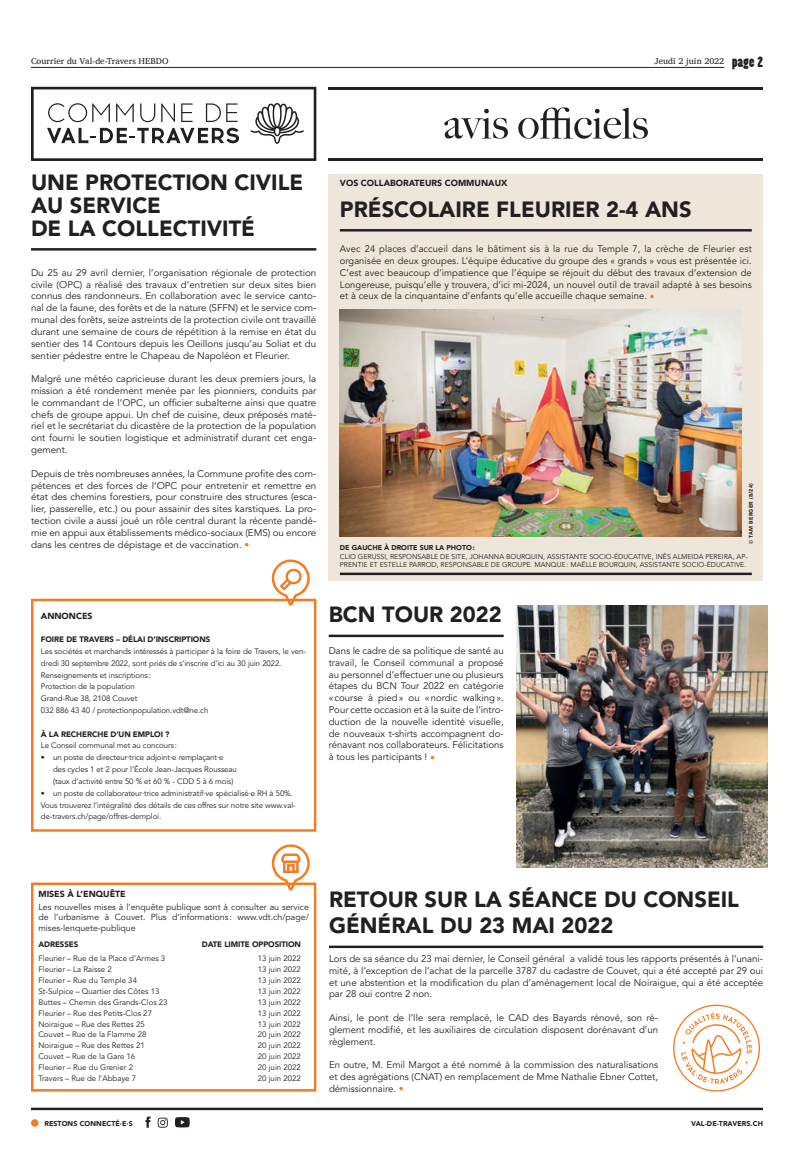
<style>
.page{position:relative;width:794px;height:1166px;background:#fff}
.page>*{position:absolute;margin:0;border:0;box-sizing:border-box;transform-origin:0 0}
.t1{font:900 21.88px/22.8px "Avenir LT Std";color:#231f20}
.t2{font:9.62px/11.8px "Avenir LT Std";color:#231f20;text-align:justify}
.t3{font:8.75px/13px "Avenir LT Std";color:#231f20}
.t4{font:8.75px "Charis SIL";letter-spacing:.005em;color:#231f20}
.t5{font:900 8.75px "Avenir LT Std";color:#231f20}
.t6{font:7.88px/11.8px "Avenir LT Std";letter-spacing:-.01em;color:#231f20}
.t7{font:900 7.88px "Avenir LT Std";letter-spacing:-.01em;color:#231f20}
.t8{font:7px/8.4px "Avenir LT Std";color:#231f20}
.t9{font:900 7px "Avenir LT Std";letter-spacing:.01em;color:#231f20}
.t10{font:900 5.25px "Avenir LT Std";letter-spacing:.05em;color:#231f20}
.s1{font-family:"Almonte";font-size:12.25px}
.s2{color:#f47b21}
.s3{font-weight:400}
.s4{font-weight:900}
</style>
<div class="page">
<hr style="left:31px;top:67px;width:693px;height:1px;background:#231f20">
<hr style="left:31px;top:1107px;width:732px;height:3px;background:#231f20">
<svg style="left:145px;top:1116px;width:5px;height:11px"></svg>
<svg style="left:158px;top:1117px;width:10px;height:10px"></svg>
<svg style="left:175px;top:1117px;width:15px;height:10px"></svg>
<svg style="left:444px;top:109px;width:64px;height:30px"></svg>
<svg style="left:518px;top:107px;width:130px;height:32px"></svg>
<hr style="left:329px;top:158px;width:434px;height:3px;background:#231f20">
<hr style="left:329px;top:87px;width:434px;height:2px;background:#231f20">
<svg style="left:31px;top:87px;width:285px;height:74px"></svg>
<div style="left:31px;top:1119px;width:7px;height:7px;background:#f47b21;border-radius:50%"></div>
<hr style="left:31px;top:248px;width:285px;height:3px;background:#231f20">
<hr style="left:329px;top:635px;width:175px;height:2px;background:#231f20">
<hr style="left:329px;top:945px;width:434px;height:3px;background:#231f20">
<div style="left:31px;top:882px;width:285px;height:209px;border:2px solid #f47b21"></div>
<div style="left:31px;top:599px;width:285px;height:233px;border:2px solid #f47b21"></div>
<svg style="left:271px;top:844px;width:39px;height:46px"></svg>
<svg style="left:271px;top:559px;width:39px;height:47px"></svg>
<svg style="left:673px;top:1004px;width:87px;height:87px"></svg>
<div style="left:329px;top:174px;width:434px;height:406px;background:#eee6da"></div>
<img style="left:340px;top:310px;width:402px;height:226px">
<hr style="left:340px;top:573px;width:412px;height:2px;background:#231f20">
<hr style="left:340px;top:229px;width:412px;height:2px;background:#231f20">
<img style="left:516px;top:606px;width:252px;height:261px">
<p class="t4" style="left:31px;top:56px;width:139px">Courrier du Val-de-Travers HEBDO</p>
<p class="t4" style="left:654px;top:56px;width:110px">Jeudi 2 juin 2022 <span class="s1">page 2</span></p>
<p class="t1" style="left:31px;top:171px;width:274px">UNE PROTECTION CIVILE<br>AU SERVICE<br>DE LA COLLECTIVITÉ</p>
<p class="t2" style="left:31px;top:267px;width:287px">Du 25 au 29 avril dernier, l’organisation régionale de protection civile (OPC) a réalisé des travaux d’entretien sur deux sites bien connus des randonneurs. En collaboration avec le service canto&shy;nal de la faune, des forêts et de la nature (SFFN) et le service com&shy;munal des forêts, seize astreints de la protection civile ont travaillé durant une semaine de cours de répétition à la remise en état du sentier des 14 Contours depuis les Oeillons jusqu’au Soliat et du sentier pédestre entre le Chapeau de Napoléon et Fleurier.</p>
<p class="t2" style="left:31px;top:373px;width:287px">Malgré une météo capricieuse durant les deux premiers jours, la mission a été rondement menée par les pionniers, conduits par le commandant de l’OPC, un officier subalterne ainsi que quatre chefs de groupe appui. Un chef de cuisine, deux préposés maté&shy;riel et le secrétariat du dicastère de la protection de la population ont fourni le soutien logistique et administratif durant cet enga&shy;gement.</p>
<p class="t2" style="left:31px;top:468px;width:287px">Depuis de très nombreuses années, la Commune profite des com&shy;pétences et des forces de l’OPC pour entretenir et remettre en état des chemins forestiers, pour construire des structures (esca&shy;lier, passerelle, etc.) ou pour assainir des sites karstiques. La pro&shy;tection civile a aussi joué un rôle central durant la récente pandé&shy;mie en appui aux établissements médico-sociaux (EMS) ou encore dans les centres de dépistage et de vaccination. <span class="s2">•</span></p>
<p class="t5" style="left:340px;top:178px;width:169px">VOS COLLABORATEURS COMMUNAUX</p>
<p class="t1" style="left:340px;top:198px;width:353px">PRÉSCOLAIRE FLEURIER 2-4 ANS</p>
<p class="t2" style="left:340px;top:243px;width:413px">Avec 24 places d’accueil dans le bâtiment sis à la rue du Temple 7, la crèche de Fleurier est organisée en deux groupes. L’équipe éducative du groupe des « grands » vous est présentée ici.<br>C’est avec beaucoup d’impatience que l’équipe se réjouit du début des travaux d’extension de Longereuse, puisqu’elle y trouvera, d’ici mi-2024, un nouvel outil de travail adapté à ses besoins et à ceux de la cinquantaine d’enfants qu’elle accueille chaque semaine. <span class="s2">•</span></p>
<p class="t10" style="left:748px;top:544px;width:62px;rotate:-90deg"><span class="s3">©</span> TAM BERGER (8/24)</p>
<p class="t8" style="left:340px;top:544px;width:409px"><span class="s4">DE GAUCHE À DROITE SUR LA PHOTO :<br></span>CLIO GERUSSI, RESPONSABLE DE SITE, JOHANNA BOURQUIN, ASSISTANTE SOCIO-ÉDUCATIVE, INÊS ALMEIDA PEREIRA, AP-<br>PRENTIE ET ESTELLE PARROD, RESPONSABLE DE GROUPE. MANQUE : MAËLLE BOURQUIN, ASSISTANTE SOCIO-ÉDUCATIVE.</p>
<p class="t5" style="left:41px;top:610px;width:53px">ANNONCES</p>
<p class="t6" style="left:41px;top:634px;width:267px"><span class="s4">FOIRE DE TRAVERS – DÉLAI D’INSCRIPTIONS<br></span>Les sociétés et marchands intéressés à participer à la foire de Travers, le ven&shy;dredi 30 septembre 2022, sont priés de s’inscrire d’ici au 30 juin 2022.<br>Renseignements et inscriptions :<br>Protection de la population<br>Grand-Rue 38, 2108 Couvet<br>032 886 43 40 / protectionpopulation.vdt@ne.ch</p>
<p class="t6" style="left:41px;top:728px;width:138px"><span class="s4">À LA RECHERCHE D’UN EMPLOI ?<br></span>Le Conseil communal met au concours :</p>
<p class="t6" style="left:53px;top:752px;width:185px;text-indent:-12px">• un poste de directeur·trice adjoint·e remplaçant·e des cycles 1 et 2 pour l’École Jean-Jacques Rousseau (taux d’activité entre 50 % et 60 % - CDD 5 à 6 mois)</p>
<p class="t6" style="left:41px;top:787px;width:256px">• un poste de collaborateur·trice administratif·ve spécialisé·e RH à 50%.<br>Vous trouverez l’intégralité des détails de ces offres sur notre site www.val&shy;de-travers.ch/page/offres-demploi.</p>
<p class="t1" style="left:329px;top:603px;width:174px">BCN TOUR 2022</p>
<p class="t2" style="left:329px;top:645px;width:176px">Dans le cadre de sa politique de santé au travail, le Conseil communal a proposé au personnel d’effectuer une ou plusieurs étapes du BCN Tour 2022 en catégorie « course à pied » ou « nordic walking ».<br>Pour cette occasion et à la suite de l’intro&shy;duction de la nouvelle identité visuelle, de nouveaux t-shirts accompagnent do&shy;rénavant nos collaborateurs. Félicitations à tous les participants ! <span class="s2">•</span></p>
<p class="t3" style="left:38px;top:887px;width:272px"><span class="s4">MISES À L’ENQUÊTE<br></span>Les nouvelles mises à l’enquête publique sont à consulter au service</p>
<p class="t3" style="left:38px;top:912px;width:272px;line-height:10.5px">de l’urbanisme à Couvet. Plus d’informations : www.vdt.ch/page/ mises-lenquete-publique</p>
<p class="t7" style="left:38px;top:940px;width:41px">ADRESSES</p>
<p class="t7" style="left:202px;top:940px;width:101px">DATE LIMITE OPPOSITION</p>
<p class="t6" style="left:38px;top:952px;width:128px">Fleurier – Rue de la Place d’Armes 3</p>
<p class="t6" style="left:258px;top:952px;width:45px">13 juin 2022</p>
<p class="t6" style="left:38px;top:963px;width:75px">Fleurier – La Raisse 2</p>
<p class="t6" style="left:258px;top:963px;width:45px">13 juin 2022</p>
<p class="t6" style="left:38px;top:974px;width:100px">Fleurier – Rue du Temple 34</p>
<p class="t6" style="left:258px;top:974px;width:45px">13 juin 2022</p>
<p class="t6" style="left:38px;top:985px;width:123px">St-Sulpice – Quartier des Côtes 13</p>
<p class="t6" style="left:258px;top:985px;width:45px">13 juin 2022</p>
<p class="t6" style="left:38px;top:996px;width:131px">Buttes – Chemin des Grands-Clos 23</p>
<p class="t6" style="left:258px;top:996px;width:45px">13 juin 2022</p>
<p class="t6" style="left:38px;top:1007px;width:115px">Fleurier – Rue des Petits-Clos 27</p>
<p class="t6" style="left:258px;top:1007px;width:45px">13 juin 2022</p>
<p class="t6" style="left:38px;top:1018px;width:108px">Noiraigue – Rue des Rettes 25</p>
<p class="t6" style="left:258px;top:1018px;width:45px">13 juin 2022</p>
<p class="t6" style="left:38px;top:1029px;width:109px">Couvet – Rue de la Flamme 28</p>
<p class="t6" style="left:258px;top:1029px;width:45px">20 juin 2022</p>
<p class="t6" style="left:38px;top:1040px;width:108px">Noiraigue – Rue des Rettes 21</p>
<p class="t6" style="left:258px;top:1040px;width:45px">20 juin 2022</p>
<p class="t6" style="left:38px;top:1051px;width:98px">Couvet – Rue de la Gare 16</p>
<p class="t6" style="left:258px;top:1051px;width:45px">20 juin 2022</p>
<p class="t6" style="left:38px;top:1062px;width:96px">Fleurier – Rue du Grenier 2</p>
<p class="t6" style="left:258px;top:1062px;width:45px">20 juin 2022</p>
<p class="t6" style="left:38px;top:1073px;width:99px">Travers – Rue de l’Abbaye 7</p>
<p class="t6" style="left:258px;top:1073px;width:45px">20 juin 2022</p>
<p class="t1" style="left:329px;top:886px;width:411px;line-height:26.2px">RETOUR SUR LA SÉANCE DU CONSEIL<br>GÉNÉRAL DU 23 MAI 2022</p>
<p class="t2" style="left:329px;top:953px;width:436px">Lors de sa séance du 23 mai dernier, le Conseil général a validé tous les rapports présentés à l’unani&shy;mité, à l’exception de l’achat de la parcelle 3787 du cadastre de Couvet, qui a été accepté par 29 oui et une abstention et la modification du plan d’aménagement local de Noiraigue, qui a été acceptée par 28 oui contre 2 non.</p>
<p class="t2" style="left:329px;top:1012px;width:331px">Ainsi, le pont de l’Ile sera remplacé, le CAD des Bayards rénové, son rè&shy;glement modifié, et les auxiliaires de circulation disposent dorénavant d’un règlement.</p>
<p class="t2" style="left:329px;top:1059px;width:331px">En outre, M. Emil Margot a été nommé à la commission des naturalisations et des agrégations (CNAT) en remplacement de Mme Nathalie Ebner Cottet, démissionnaire. <span class="s2">•</span></p>
<p class="t9" style="left:44px;top:1119px;width:90px">RESTONS CONNECTÉ·E·S</p>
<p class="t9" style="left:691px;top:1119px;width:73px">VAL-DE-TRAVERS.CH</p>
</div>
